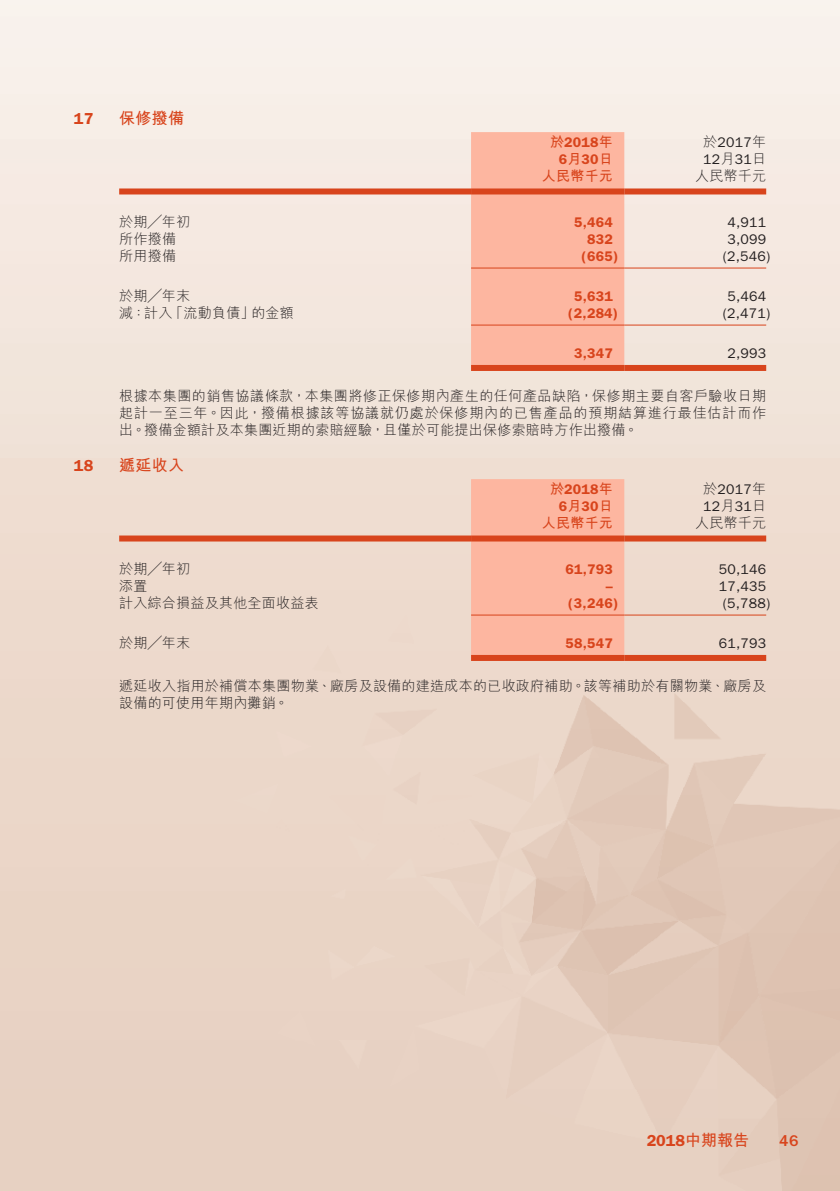
<style>
.page{position:relative;width:840px;height:1191px;background:#fff}
.page>*{position:absolute;margin:0;border:0;box-sizing:border-box;transform-origin:0 0}
.t1{font:600 16px "ITC Franklin Gothic Std";color:#d8441c}
.t2{font:700 16px "M Hei HK";letter-spacing:.02em;color:#d8441c}
.t3{font:500 16px "ITC Franklin Gothic Std";color:#d8441c}
.t4{font:300 14px/17px "M Hei HK";letter-spacing:.02em;color:#231f20;text-align:justify}
.t5{font:14px/17px "ITC Franklin Gothic Std";letter-spacing:.02em;color:#231f20}
.t6{font:600 14px/17px "ITC Franklin Gothic Std";letter-spacing:.02em;color:#d8441c;text-align:right}
.t7{font:700 14px "M Hei HK";letter-spacing:.02em;color:#d8441c}
.s1{font-family:"M Hei HK";font-weight:700}
.s2{font-family:"M Hei HK";font-weight:300}
</style>
<div class="page">
<img style="left:0;top:0;width:839px;height:1191px">
<div style="left:471px;top:132px;width:153px;height:233px;background:#fdb6a0"></div>
<div style="left:119px;top:188px;width:352px;height:6px;background:#d8441c"></div>
<div style="left:471px;top:188px;width:153px;height:6px;background:#d8441c"></div>
<div style="left:624px;top:188px;width:141px;height:6px;background:#d8441c"></div>
<hr style="left:471px;top:267px;width:153px;height:1px;background:#d8441c">
<hr style="left:624px;top:267px;width:141px;height:1px;background:#d8441c">
<hr style="left:471px;top:324px;width:153px;height:1px;background:#d8441c">
<hr style="left:624px;top:324px;width:141px;height:1px;background:#d8441c">
<div style="left:471px;top:365px;width:153px;height:6px;background:#d8441c"></div>
<div style="left:624px;top:365px;width:141px;height:6px;background:#d8441c"></div>
<div style="left:471px;top:479px;width:153px;height:176px;background:#fdb6a0"></div>
<div style="left:119px;top:535px;width:352px;height:6px;background:#d8441c"></div>
<div style="left:471px;top:535px;width:153px;height:6px;background:#d8441c"></div>
<div style="left:624px;top:535px;width:141px;height:6px;background:#d8441c"></div>
<hr style="left:471px;top:614px;width:153px;height:1px;background:#d8441c">
<hr style="left:624px;top:614px;width:141px;height:1px;background:#d8441c">
<div style="left:471px;top:655px;width:153px;height:6px;background:#d8441c"></div>
<div style="left:624px;top:655px;width:141px;height:6px;background:#d8441c"></div>
<p class="t1" style="left:74px;top:109px;width:21px">17</p>
<p class="t1" style="left:74px;top:456px;width:21px">18</p>
<p class="t2" style="left:119px;top:107px;width:66px">保修撥備</p>
<p class="t6" style="left:549px;top:134px;width:64px"><span class="s1">於</span>2018<span class="s1">年<br></span>6<span class="s1">月</span>30<span class="s1">日</span></p>
<p class="t5" style="left:702px;top:134px;width:64px"><span class="s2">於</span>2017<span class="s2">年<br></span>12<span class="s2">月</span>31<span class="s2">日</span></p>
<p class="t4" style="left:694px;top:167px;width:73px">人民幣千元</p>
<p class="t7" style="left:541px;top:166px;width:73px">人民幣千元</p>
<p class="t4" style="left:119px;top:212px;width:73px">於期╱年初</p>
<p class="t6" style="left:573px;top:213px;width:40px">5,464</p>
<p class="t5" style="left:727px;top:213px;width:40px">4,911</p>
<p class="t4" style="left:119px;top:229px;width:58px">所作撥備</p>
<p class="t6" style="left:587px;top:230px;width:27px">832</p>
<p class="t5" style="left:727px;top:230px;width:40px">3,099</p>
<p class="t4" style="left:119px;top:246px;width:58px">所用撥備</p>
<p class="t6" style="left:581px;top:247px;width:38px">)665(</p>
<p class="t5" style="left:722px;top:247px;width:49px">)2,546(</p>
<p class="t4" style="left:119px;top:286px;width:73px">於期╱年末</p>
<p class="t6" style="left:573px;top:287px;width:40px">5,631</p>
<p class="t5" style="left:727px;top:288px;width:40px">5,464</p>
<p class="t4" style="left:119px;top:303px;width:55px">減：計入</p>
<p class="t4" style="left:169px;top:303px;width:87px">「流動負債」</p>
<p class="t4" style="left:251px;top:303px;width:44px">的金額</p>
<p class="t6" style="left:568px;top:304px;width:51px">)2,284(</p>
<p class="t5" style="left:722px;top:305px;width:49px">)2,471(</p>
<p class="t6" style="left:573px;top:344px;width:40px">3,347</p>
<p class="t4" style="left:119px;top:387px;width:648px">根據本集團的銷售協議條款，本集團將修正保修期內產生的任何產品缺陷，保修期主要自客戶驗收日期起計一至三年。因此，撥備根據該等協議就仍處於保修期內的已售產品的預期結算進行最佳估計而作出。撥備金額計及本集團近期的索賠經驗，且僅於可能提出保修索賠時方作出撥備。</p>
<p class="t2" style="left:119px;top:454px;width:66px">遞延收入</p>
<p class="t5" style="left:727px;top:345px;width:40px">2,993</p>
<p class="t6" style="left:549px;top:481px;width:64px"><span class="s1">於</span>2018<span class="s1">年<br></span>6<span class="s1">月</span>30<span class="s1">日</span></p>
<p class="t5" style="left:702px;top:481px;width:64px"><span class="s2">於</span>2017<span class="s2">年<br></span>12<span class="s2">月</span>31<span class="s2">日</span></p>
<p class="t4" style="left:694px;top:514px;width:73px">人民幣千元</p>
<p class="t7" style="left:541px;top:513px;width:73px">人民幣千元</p>
<p class="t4" style="left:119px;top:559px;width:73px">於期╱年初</p>
<p class="t6" style="left:565px;top:560px;width:49px">61,793</p>
<p class="t5" style="left:718px;top:560px;width:49px">50,146</p>
<p class="t4" style="left:119px;top:576px;width:30px">添置</p>
<p class="t6" style="left:605px;top:577px;width:8px">–</p>
<p class="t5" style="left:718px;top:577px;width:49px">17,435</p>
<p class="t4" style="left:119px;top:593px;width:201px">計入綜合損益及其他全面收益表</p>
<p class="t6" style="left:568px;top:594px;width:51px">)3,246(</p>
<p class="t5" style="left:722px;top:594px;width:49px">)5,788(</p>
<p class="t4" style="left:119px;top:633px;width:73px">於期╱年末</p>
<p class="t4" style="left:119px;top:677px;width:648px">遞延收入指用於補償本集團物業、廠房及設備的建造成本的已收政府補助。該等補助於有關物業、廠房及設備的可使用年期內攤銷。</p>
<p class="t6" style="left:565px;top:634px;width:49px">58,547</p>
<p class="t5" style="left:718px;top:634px;width:49px">61,793</p>
<p class="t1" style="left:646px;top:1130px;width:104px">2018<span class="s1">中期報告</span></p>
<p class="t3" style="left:778px;top:1131px;width:21px">46</p>
</div>
